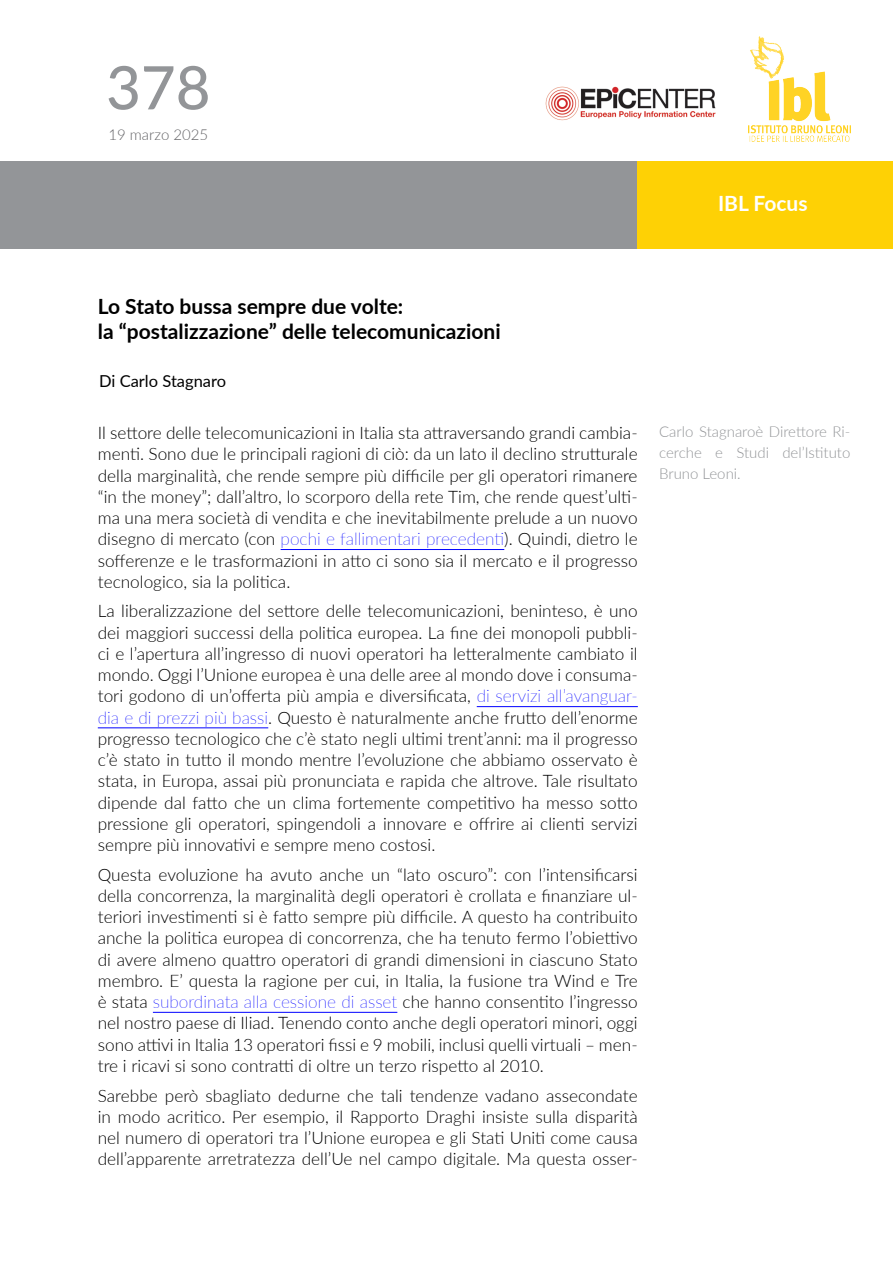
<style>
.page{position:relative;width:893px;height:1263px;background:#fff}
.page>*{position:absolute;margin:0;border:0;box-sizing:border-box;transform-origin:0 0}
.t1{font:500 60px "Lato";color:#939598}
.t2{font:700 21px/25.2px "Lato";color:#000}
.t3{font:700 21px "Lato";color:#fff}
.Body{font:300 17.25px/21.3px "Lato";color:#000;text-align:justify}
.Author{font:16.5px "Lato";color:#000}
.Biography{font:300 15px/21px "Lato";color:#939598;text-align:justify}
.t4{font:300 15px "Lato";color:#636366}
.s1{font-weight:100;color:#00f}
</style>
<div class="page">
<div style="left:0;top:161px;width:714px;height:87px;background:#939598"></div>
<div style="left:638px;top:161px;width:255px;height:87px;background:#fed105"></div>
<img style="left:749px;top:37px;width:101px;height:105px">
<img style="left:545px;top:86px;width:171px;height:35px">
<hr style="left:281px;top:549px;width:223px;height:1px;background:#00f">
<hr style="left:477px;top:706px;width:161px;height:1px;background:#00f">
<hr style="left:98px;top:728px;width:170px;height:1px;background:#00f">
<hr style="left:153px;top:1012px;width:244px;height:1px;background:#00f">
<h1 class="t1" style="left:106px;top:44px;width:106px">378</h1>
<p class="t4" style="left:108px;top:124px;width:101px">19 marzo 2025</p>
<p class="t3" style="left:718px;top:188px;width:91px">IBL Focus</p>
<p class="t2" style="left:98px;top:292px;width:404px">Lo Stato bussa sempre due volte:<br>la “postalizzazione” delle telecomunicazioni</p>
<p class="Author" style="left:99px;top:369px;width:128px">Di Carlo Stagnaro</p>
<p class="Body" style="left:98px;top:422px;width:541px">Il settore delle telecomunicazioni in Italia sta attraversando grandi cambia&shy;menti. Sono due le principali ragioni di ciò: da un lato il declino strutturale della marginalità, che rende sempre più difficile per gli operatori rimanere “in the money”; dall’altro, lo scorporo della rete Tim, che rende quest’ulti&shy;ma una mera società di vendita e che inevitabilmente prelude a un nuovo disegno di mercato (con <span class="s1">pochi e fallimentari precedenti</span>). Quindi, dietro le sofferenze e le trasformazioni in atto ci sono sia il mercato e il progresso tecnologico, sia la politica.</p>
<p class="Body" style="left:98px;top:600px;width:541px">La liberalizzazione del settore delle telecomunicazioni, beninteso, è uno dei maggiori successi della politica europea. La fine dei monopoli pubbli&shy;ci e l’apertura all’ingresso di nuovi operatori ha letteralmente cambiato il mondo. Oggi l’Unione europea è una delle aree al mondo dove i consuma&shy;tori godono di un’offerta più ampia e diversificata, <span class="s1">di servizi all’avanguar&shy;dia e di prezzi più bassi</span>. Questo è naturalmente anche frutto dell’enorme progresso tecnologico che c’è stato negli ultimi trent’anni: ma il progresso c’è stato in tutto il mondo mentre l’evoluzione che abbiamo osservato è stata, in Europa, assai più pronunciata e rapida che altrove. Tale risultato dipende dal fatto che un clima fortemente competitivo ha messo sotto pressione gli operatori, spingendoli a innovare e offrire ai clienti servizi sempre più innovativi e sempre meno costosi.</p>
<p class="Body" style="left:98px;top:863px;width:541px">Questa evoluzione ha avuto anche un “lato oscuro”: con l’intensificarsi della concorrenza, la marginalità degli operatori è crollata e finanziare ul&shy;teriori investimenti si è fatto sempre più difficile. A questo ha contribuito anche la politica europea di concorrenza, che ha tenuto fermo l’obiettivo di avere almeno quattro operatori di grandi dimensioni in ciascuno Stato membro. E’ questa la ragione per cui, in Italia, la fusione tra Wind e Tre è stata <span class="s1">subordinata alla cessione di asset</span> che hanno consentito l’ingresso nel nostro paese di Iliad. Tenendo conto anche degli operatori minori, oggi sono attivi in Italia 13 operatori fissi e 9 mobili, inclusi quelli virtuali – men&shy;tre i ricavi si sono contratti di oltre un terzo rispetto al 2010.</p>
<p class="Body" style="left:98px;top:1084px;width:541px">Sarebbe però sbagliato dedurne che tali tendenze vadano assecondate in modo acritico. Per esempio, il Rapporto Draghi insiste sulla disparità nel numero di operatori tra l’Unione europea e gli Stati Uniti come causa dell’apparente arretratezza dell’Ue nel campo digitale. Ma questa osser-</p>
<p class="Biography" style="left:659px;top:421px;width:193px">Carlo Stagnaroè Direttore Ri&shy;cerche e Studi del’Istituto Bruno Leoni.</p>
</div>
